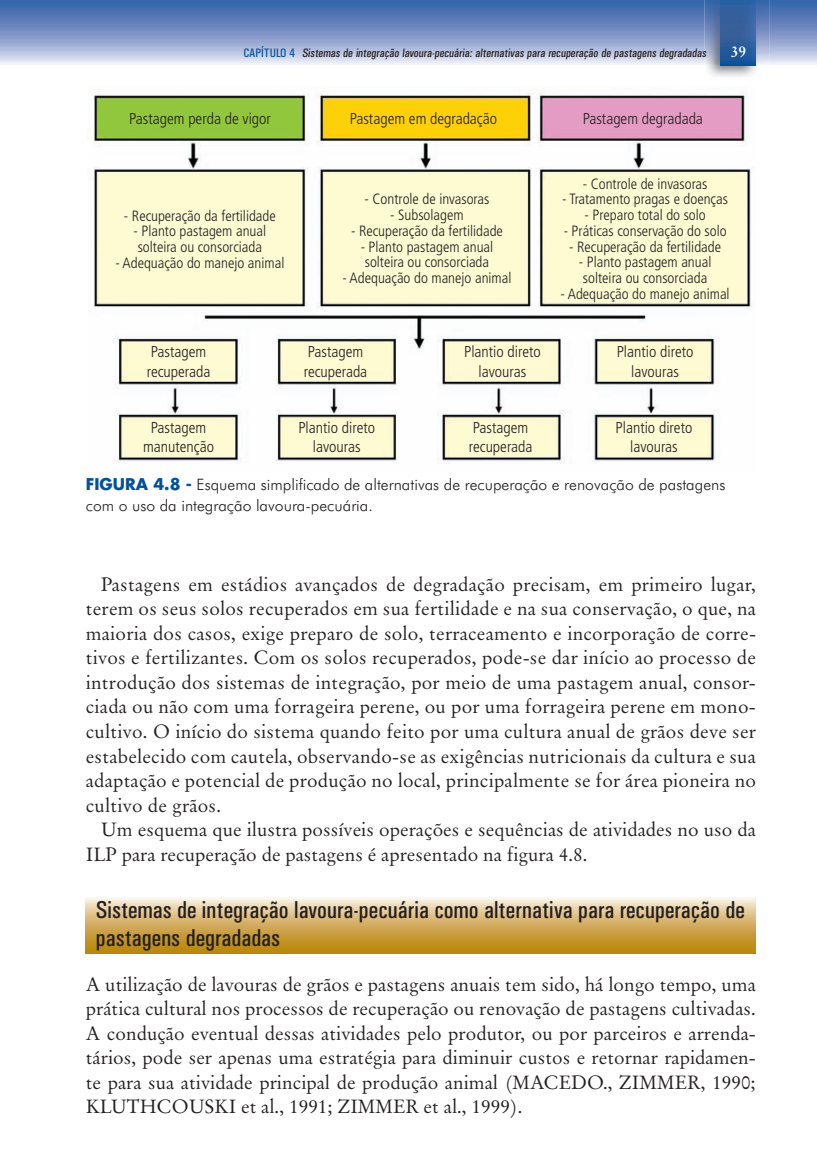
<style>
.page{position:relative;width:817px;height:1164px;background:#fff}
.page>*{position:absolute;margin:0;border:0;box-sizing:border-box;transform-origin:0 0}
.t1{font:24.5px/28px "Univers Condensed";color:#231f20}
.t2{font:19.25px/24.5px "Original Garamond BT";color:#231f20;text-align:justify}
.t3{font:condensed 15.75px/19.2px "Frutiger 47 Light";color:#231f20;text-align:center}
.t4{font:300 15.75px/21px "Futura BT";color:#231f20}
.t5{font:700 15.75px "Original Garamond BT";color:#fff}
.t6{font:condensed 14.88px/15.8px "Frutiger 47 Light";color:#231f20}
.t7{font:12.25px "Univers Condensed";color:#231f20}
.s1{color:#01519b}
.s2{font-family:"Futura";font-weight:700;color:#01519b}
</style>
<div class="page">
<svg style="left:0;top:0;width:816px;height:65px;background:#839ac8"></svg>
<img style="left:704px;top:0;width:65px;height:77px">
<img style="left:720px;top:0;width:35px;height:66px">
<svg style="left:86px;top:897px;width:669px;height:56px;background:#d5b368"></svg>
<img style="left:88px;top:92px;width:665px;height:372px">
<p class="t7" style="left:243px;top:49px;width:466px"><span class="s1">CAPÍTULO 4</span> Sistemas de integração lavoura-pecuária: alternativas para recuperação de pastagens degradadas</p>
<p class="t5" style="left:730px;top:45px;width:17px">39</p>
<p class="t3" style="left:129px;top:110px;width:143px">Pastagem perda de vigor</p>
<p class="t3" style="left:349px;top:110px;width:149px">Pastagem em degradação</p>
<p class="t3" style="left:582px;top:110px;width:122px">Pastagem degradada</p>
<p class="t6" style="left:124px;top:209px;width:153px">- Recuperação da fertilidade</p>
<p class="t6" style="left:133px;top:224px;width:134px">- Planto pastagem anual solteira ou consorciada</p>
<p class="t6" style="left:115px;top:256px;width:170px">- Adequação do manejo animal</p>
<p class="t6" style="left:364px;top:192px;width:126px">- Controle de invasoras</p>
<p class="t6" style="left:390px;top:208px;width:75px">- Subsolagem</p>
<p class="t6" style="left:351px;top:224px;width:153px">- Recuperação da fertilidade</p>
<p class="t6" style="left:360px;top:240px;width:134px">- Planto pastagem anual solteira ou consorciada</p>
<p class="t6" style="left:342px;top:271px;width:170px">- Adequação do manejo animal</p>
<p class="t6" style="left:582px;top:177px;width:126px">- Controle de invasoras</p>
<p class="t6" style="left:562px;top:192px;width:167px">- Tratamento pragas e doenças</p>
<p class="t6" style="left:584px;top:208px;width:123px">- Preparo total do solo</p>
<p class="t6" style="left:563px;top:224px;width:164px">- Práticas conservação do solo</p>
<p class="t6" style="left:569px;top:240px;width:153px">- Recuperação da fertilidade</p>
<p class="t6" style="left:578px;top:255px;width:134px">- Planto pastagem anual solteira ou consorciada</p>
<p class="t6" style="left:560px;top:287px;width:170px">- Adequação do manejo animal</p>
<p class="t3" style="left:147px;top:343px;width:65px;text-align:left">Pastagem recuperada</p>
<p class="t3" style="left:303px;top:343px;width:65px;text-align:left">Pastagem recuperada</p>
<p class="t3" style="left:464px;top:343px;width:78px">Plantio direto lavouras</p>
<p class="t3" style="left:616px;top:343px;width:78px">Plantio direto lavouras</p>
<p class="t3" style="left:143px;top:419px;width:72px">Pastagem manutenção</p>
<p class="t3" style="left:298px;top:419px;width:78px">Plantio direto lavouras</p>
<p class="t3" style="left:468px;top:419px;width:65px;text-align:left">Pastagem recuperada</p>
<p class="t3" style="left:615px;top:419px;width:78px">Plantio direto lavouras</p>
<p class="t4" style="left:86px;top:475px;width:641px"><span class="s2">FIGURA 4.8 -</span> Esquema simplificado de alternativas de recuperação e renovação de pastagens com o uso da integração lavoura-pecuária.</p>
<p class="t2" style="left:86px;top:574px;width:671px;text-indent:15px">Pastagens em estádios avançados de degradação precisam, em primeiro lugar, terem os seus solos recuperados em sua fertilidade e na sua conservação, o que, na maioria dos casos, exige preparo de solo, terraceamento e incorporação de corre&shy;tivos e fertilizantes. Com os solos recuperados, pode-se dar início ao processo de introdução dos sistemas de integração, por meio de uma pastagem anual, consor&shy;ciada ou não com uma forrageira perene, ou por uma forrageira perene em mono&shy;cultivo. O início do sistema quando feito por uma cultura anual de grãos deve ser estabelecido com cautela, observando-se as exigências nutricionais da cultura e sua adaptação e potencial de produção no local, principalmente se for área pioneira no cultivo de grãos.</p>
<p class="t2" style="left:86px;top:819px;width:671px;text-indent:15px">Um esquema que ilustra possíveis operações e sequências de atividades no uso da<br>ILP para recuperação de pastagens é apresentado na figura 4.8.</p>
<p class="t1" style="left:96px;top:898px;width:650px">Sistemas de integração lavoura-pecuária como alternativa para recuperação de pastagens degradadas</p>
<p class="t2" style="left:86px;top:973px;width:671px">A utilização de lavouras de grãos e pastagens anuais tem sido, há longo tempo, uma prática cultural nos processos de recuperação ou renovação de pastagens cultivadas.<br>A condução eventual dessas atividades pelo produtor, ou por parceiros e arrenda&shy;tários, pode ser apenas uma estratégia para diminuir custos e retornar rapidamen&shy;te para sua atividade principal de produção animal (MACEDO., ZIMMER, 1990; KLUTHCOUSKI et al., 1991; ZIMMER et al., 1999).</p>
</div>
